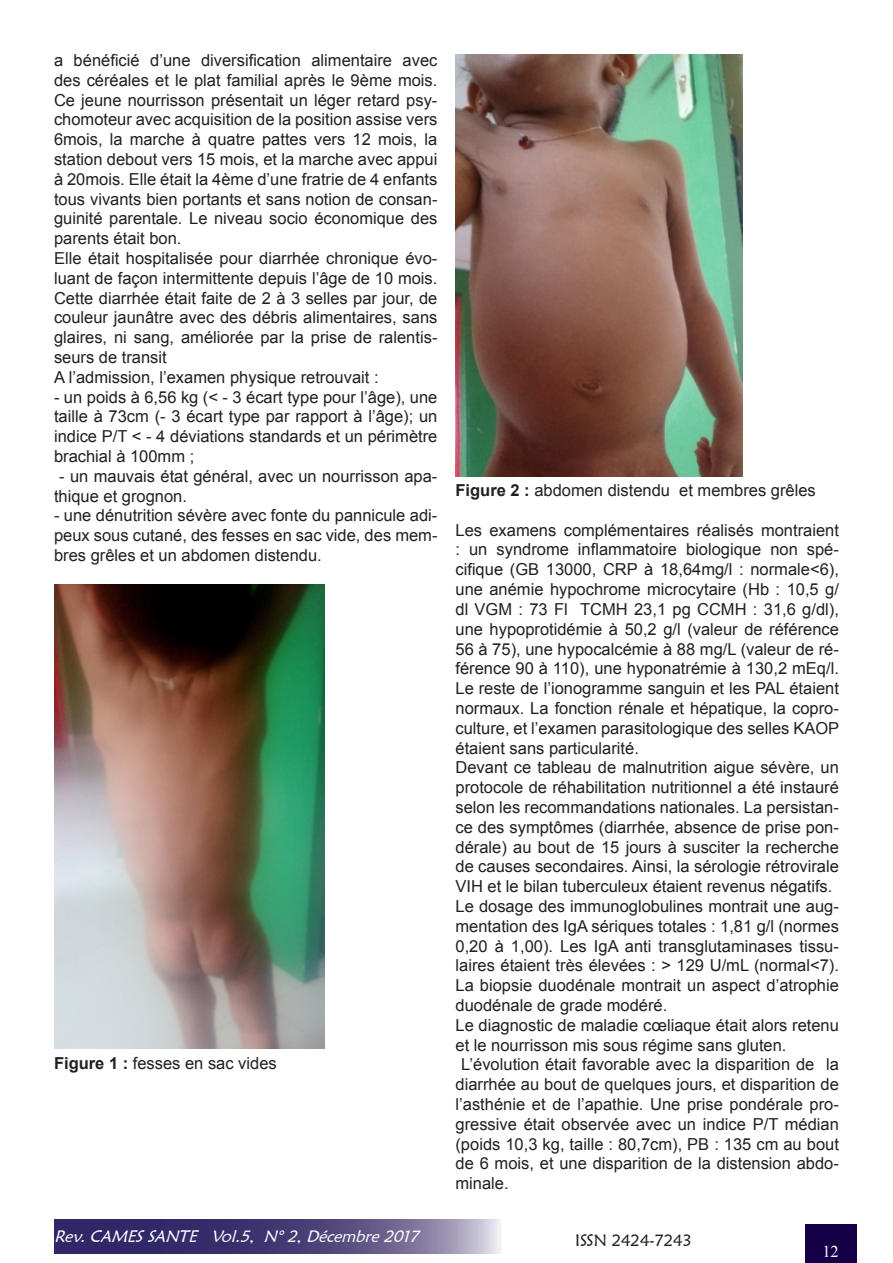
<style>
.page{position:relative;width:893px;height:1263px;background:#fff}
.page>*{position:absolute;margin:0;border:0;box-sizing:border-box;transform-origin:0 0}
.t1{font:16.5px/19.8px "Arial";color:#231f20}
.t2{font:italic 16.5px "Maiandra GD";color:#fcfefd}
.t3{font:16.5px "Maiandra GD";color:#231f20}
.t4{font:16.5px "Times New Roman";color:#fff}
.s1{font-weight:700}
</style>
<div class="page">
<img style="left:54px;top:584px;width:271px;height:465px">
<img style="left:455px;top:54px;width:287px;height:422px">
<div style="left:805px;top:1225px;width:51px;height:38px;background:#150048"></div>
<svg style="left:54px;top:1219px;width:447px;height:34px;background:#574e82"></svg>
<p class="t1" style="left:54px;top:50px;width:385px">a bénéficié d’une diversification alimentaire avec des céréales et le plat familial après le 9ème mois.<br>Ce jeune nourrisson présentait un léger retard psy&shy;chomoteur avec acquisition de la position assise vers 6mois, la marche à quatre pattes vers 12 mois, la station debout vers 15 mois, et la marche avec appui à 20mois. Elle était la 4ème d’une fratrie de 4 enfants tous vivants bien portants et sans notion de consan&shy;guinité parentale. Le niveau socio économique des parents était bon.<br>Elle était hospitalisée pour diarrhée chronique évo&shy;luant de façon intermittente depuis l’âge de 10 mois.<br>Cette diarrhée était faite de 2 à 3 selles par jour, de couleur jaunâtre avec des débris alimentaires, sans glaires, ni sang, améliorée par la prise de ralentis&shy;seurs de transit<br>A l’admission, l’examen physique retrouvait :</p>
<p class="t1" style="left:54px;top:387px;width:385px;text-align:justify">- un poids à 6,56 kg (˂ - 3 écart type pour l’âge), une taille à 73cm (- 3 écart type par rapport à l’âge); un indice P/T ˂ - 4 déviations standards et un périmètre brachial à 100mm ;</p>
<p class="t1" style="left:54px;top:466px;width:385px;text-indent:5px">- un mauvais état général, avec un nourrisson apa&shy;thique et grognon.</p>
<p class="t1" style="left:54px;top:506px;width:385px;text-align:justify">- une dénutrition sévère avec fonte du pannicule adi&shy;peux sous cutané, des fesses en sac vide, des mem&shy;bres grêles et un abdomen distendu.</p>
<p class="t1" style="left:54px;top:1053px;width:224px"><span class="s1">Figure 1 :</span> fesses en sac vides</p>
<p class="t1" style="left:455px;top:480px;width:362px"><span class="s1">Figure 2 :</span> abdomen distendu et membres grêles</p>
<p class="t1" style="left:455px;top:520px;width:385px">Les examens complémentaires réalisés montraient</p>
<p class="t1" style="left:455px;top:540px;width:385px">: un syndrome inflammatoire biologique non spé-</p>
<p class="t1" style="left:455px;top:559px;width:385px">cifique (GB 13000, CRP à 18,64mg/l : normale˂6),</p>
<p class="t1" style="left:455px;top:579px;width:385px">une anémie hypochrome microcytaire (Hb : 10,5 g/</p>
<p class="t1" style="left:455px;top:599px;width:385px">dl VGM : 73 Fl TCMH 23,1 pg CCMH : 31,6 g/dl),</p>
<p class="t1" style="left:455px;top:619px;width:385px">une hypoprotidémie à 50,2 g/l (valeur de référence</p>
<p class="t1" style="left:455px;top:639px;width:385px">56 à 75), une hypocalcémie à 88 mg/L (valeur de ré-</p>
<p class="t1" style="left:455px;top:658px;width:385px">férence 90 à 110), une hyponatrémie à 130,2 mEq/l.</p>
<p class="t1" style="left:455px;top:678px;width:385px">Le reste de l’ionogramme sanguin et les PAL étaient</p>
<p class="t1" style="left:455px;top:698px;width:385px">normaux. La fonction rénale et hépatique, la copro-</p>
<p class="t1" style="left:455px;top:718px;width:385px">culture, et l’examen parasitologique des selles KAOP</p>
<p class="t1" style="left:455px;top:738px;width:185px">étaient sans particularité.</p>
<p class="t1" style="left:455px;top:757px;width:385px">Devant ce tableau de malnutrition aigue sévère, un</p>
<p class="t1" style="left:455px;top:777px;width:385px">protocole de réhabilitation nutritionnel a été instauré</p>
<p class="t1" style="left:455px;top:797px;width:385px">selon les recommandations nationales. La persistan-</p>
<p class="t1" style="left:455px;top:817px;width:385px">ce des symptômes (diarrhée, absence de prise pon-</p>
<p class="t1" style="left:455px;top:837px;width:385px">dérale) au bout de 15 jours à susciter la recherche</p>
<p class="t1" style="left:455px;top:856px;width:385px">de causes secondaires. Ainsi, la sérologie rétrovirale</p>
<p class="t1" style="left:455px;top:876px;width:378px">VIH et le bilan tuberculeux étaient revenus négatifs.</p>
<p class="t1" style="left:455px;top:896px;width:385px">Le dosage des immunoglobulines montrait une aug-</p>
<p class="t1" style="left:455px;top:916px;width:385px">mentation des IgA sériques totales : 1,81 g/l (normes</p>
<p class="t1" style="left:455px;top:936px;width:385px">0,20 à 1,00). Les IgA anti transglutaminases tissu-</p>
<p class="t1" style="left:455px;top:955px;width:385px">laires étaient très élevées : ˃ 129 U/mL (normal˂7).</p>
<p class="t1" style="left:455px;top:975px;width:385px">La biopsie duodénale montrait un aspect d’atrophie</p>
<p class="t1" style="left:455px;top:995px;width:213px">duodénale de grade modéré.</p>
<p class="t1" style="left:455px;top:1015px;width:385px">Le diagnostic de maladie cœliaque était alors retenu</p>
<p class="t1" style="left:455px;top:1035px;width:333px">et le nourrisson mis sous régime sans gluten.</p>
<p class="t1" style="left:461px;top:1054px;width:379px">L’évolution était favorable avec la disparition de la</p>
<p class="t1" style="left:455px;top:1074px;width:385px">diarrhée au bout de quelques jours, et disparition de</p>
<p class="t1" style="left:455px;top:1094px;width:385px">l’asthénie et de l’apathie. Une prise pondérale pro-</p>
<p class="t1" style="left:455px;top:1114px;width:385px">gressive était observée avec un indice P/T médian</p>
<p class="t1" style="left:455px;top:1134px;width:385px">(poids 10,3 kg, taille : 80,7cm), PB : 135 cm au bout</p>
<p class="t1" style="left:455px;top:1153px;width:385px">de 6 mois, et une disparition de la distension abdo-</p>
<p class="t1" style="left:455px;top:1173px;width:55px">minale.</p>
<p class="t2" style="left:54px;top:1226px;width:371px">Rev.CAMESSANTE Vol.5, N°2,Décembre2017</p>
<p class="t3" style="left:575px;top:1230px;width:118px">ISSN 2424-7243</p>
<p class="t4" style="left:822px;top:1240px;width:18px">12</p>
</div>
